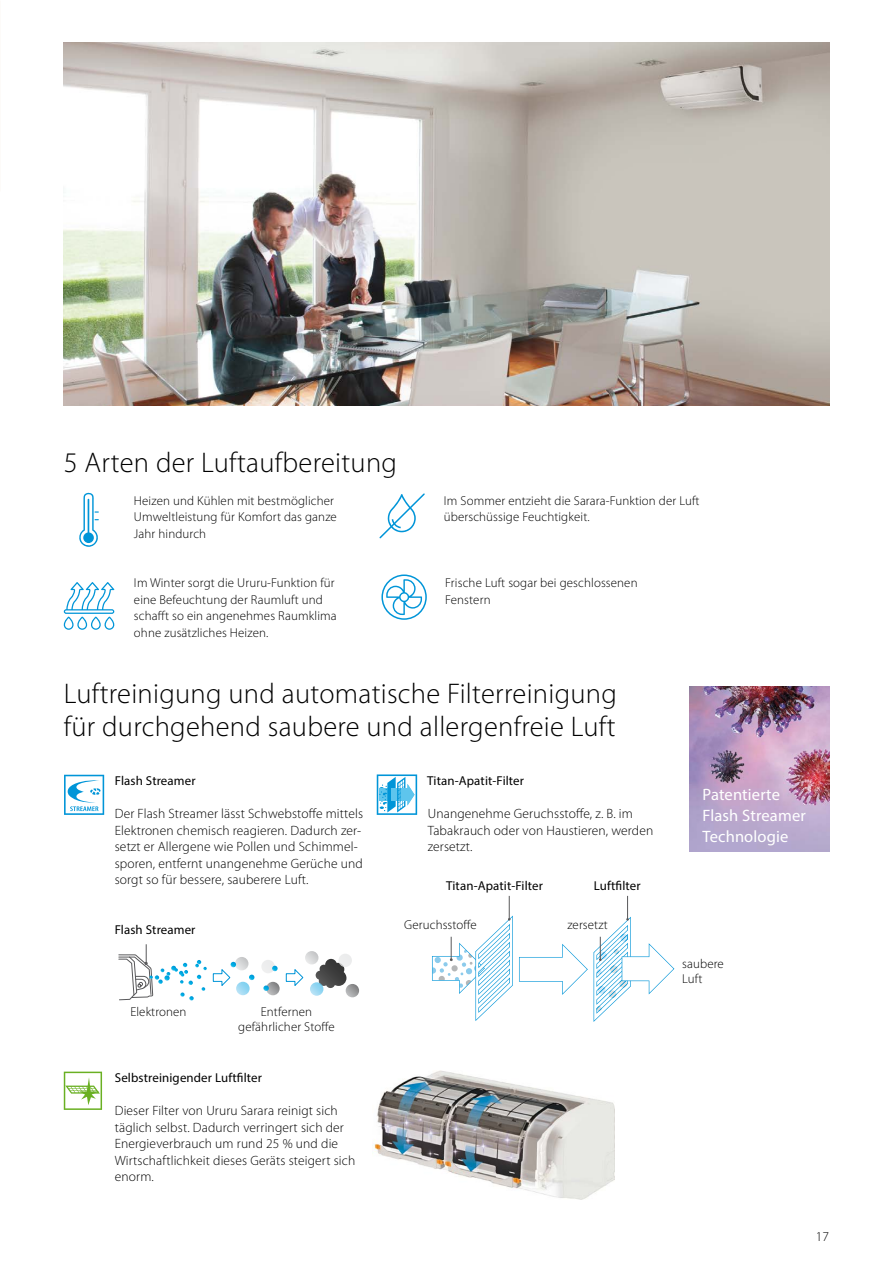
<style>
.page{position:relative;width:893px;height:1263px;background:#fff}
.page>*{position:absolute;margin:0;border:0;box-sizing:border-box;transform-origin:0 0}
.t1{font:300 28.5px/33px "Myriad Pro";letter-spacing:.01em;color:#000}
.t2{font:16.5px/21px "Myriad Pro";letter-spacing:.01em;color:#fff}
.t3{font:300 13.5px/16.5px "Myriad Pro";letter-spacing:.01em;color:#000}
.t4{font:300 12.9px/16.5px "Myriad Pro";letter-spacing:.01em;color:#000}
.t5{font:12.9px "Myriad Pro";letter-spacing:.01em;color:#000}
</style>
<div class="page">
<svg style="left:79px;top:492px;width:20px;height:55px"></svg>
<div style="left:261px;top:960px;width:14px;height:13px;background:#ededee;border-radius:7px"></div>
<svg style="left:236px;top:982px;width:14px;height:13px"></svg>
<svg style="left:266px;top:982px;width:14px;height:13px"></svg>
<svg style="left:263px;top:985px;width:6px;height:6px"></svg>
<svg style="left:272px;top:966px;width:6px;height:5px"></svg>
<svg style="left:213px;top:957px;width:41px;height:30px"></svg>
<svg style="left:286px;top:951px;width:73px;height:46px"></svg>
<svg style="left:64px;top:775px;width:40px;height:40px"></svg>
<svg style="left:118px;top:944px;width:89px;height:56px"></svg>
<img style="left:372px;top:1070px;width:243px;height:130px">
<svg style="left:377px;top:774px;width:40px;height:41px"></svg>
<svg style="left:519px;top:944px;width:69px;height:51px"></svg>
<svg style="left:432px;top:896px;width:81px;height:125px"></svg>
<svg style="left:594px;top:896px;width:80px;height:126px"></svg>
<img style="left:64px;top:43px;width:765px;height:363px">
<svg style="left:379px;top:493px;width:46px;height:46px"></svg>
<svg style="left:386px;top:579px;width:36px;height:36px"></svg>
<div style="left:381px;top:574px;width:46px;height:46px;border:2px solid #0095d8;border-radius:50%"></div>
<svg style="left:64px;top:582px;width:50px;height:48px"></svg>
<img style="left:690px;top:686px;width:139px;height:166px">
<svg style="left:64px;top:1071px;width:38px;height:39px"></svg>
<h1 class="t1" style="left:64px;top:445px;width:335px">5 Arten der Luftaufbereitung</h1>
<p class="t4" style="left:134px;top:492px;width:204px">Heizen und Kühlen mit bestmöglicher<br>Umweltleistung für Komfort das ganze<br>Jahr hindurch</p>
<p class="t4" style="left:444px;top:492px;width:257px">Im Sommer entzieht die Sarara-Funktion der Luft überschüssige Feuchtigkeit.</p>
<p class="t4" style="left:134px;top:574px;width:204px">Im Winter sorgt die Ururu-Funktion für eine Befeuchtung der Raumluft und schafft so ein angenehmes Raumklima ohne zusätzliches Heizen.</p>
<p class="t4" style="left:445px;top:574px;width:194px">Frische Luft sogar bei geschlossenen<br>Fenstern</p>
<h1 class="t1" style="left:64px;top:676px;width:555px">Luftreinigung und automatische Filterreinigung für durchgehend saubere und allergenfreie Luft</h1>
<p class="t5" style="left:115px;top:773px;width:82px">Flash Streamer</p>
<p class="t3" style="left:115px;top:805px;width:250px">Der Flash Streamer lässt Schwebstoffe mittels Elektronen chemisch reagieren. Dadurch zer&shy;setzt er Allergene wie Pollen und Schimmel&shy;sporen, entfernt unangenehme Gerüche und sorgt so für bessere, sauberere Luft.</p>
<p class="t5" style="left:115px;top:921px;width:82px">Flash Streamer</p>
<p class="t4" style="left:130px;top:1003px;width:58px">Elektronen</p>
<p class="t4" style="left:238px;top:1004px;width:98px;line-height:15px;text-align:center">Entfernen gefährlicher Stoffe</p>
<p class="t5" style="left:115px;top:1070px;width:149px">Selbstreinigender Luftfilter</p>
<p class="t3" style="left:115px;top:1102px;width:242px">Dieser Filter von Ururu Sarara reinigt sich täglich selbst. Dadurch verringert sich der Energieverbrauch um rund 25 % und die Wirtschaftlichkeit dieses Geräts steigert sich enorm.</p>
<p class="t5" style="left:427px;top:773px;width:98px">Titan-Apatit-Filter</p>
<p class="t3" style="left:428px;top:805px;width:227px">Unangenehme Geruchsstoffe, z. B. im<br>Tabakrauch oder von Haustieren, werden zersetzt.</p>
<p class="t5" style="left:446px;top:877px;width:98px">Titan-Apatit-Filter</p>
<p class="t4" style="left:404px;top:916px;width:74px">Geruchsstoffe</p>
<p class="t5" style="left:594px;top:877px;width:48px">Luftfilter</p>
<p class="t4" style="left:567px;top:916px;width:42px">zersetzt</p>
<p class="t2" style="left:702px;top:784px;width:105px">Patentierte<br>Flash Streamer<br>Technologie</p>
<p class="t4" style="left:682px;top:956px;width:43px;line-height:15px">saubere<br>Luft</p>
<p class="t3" style="left:816px;top:1228px;width:15px">17</p>
</div>
